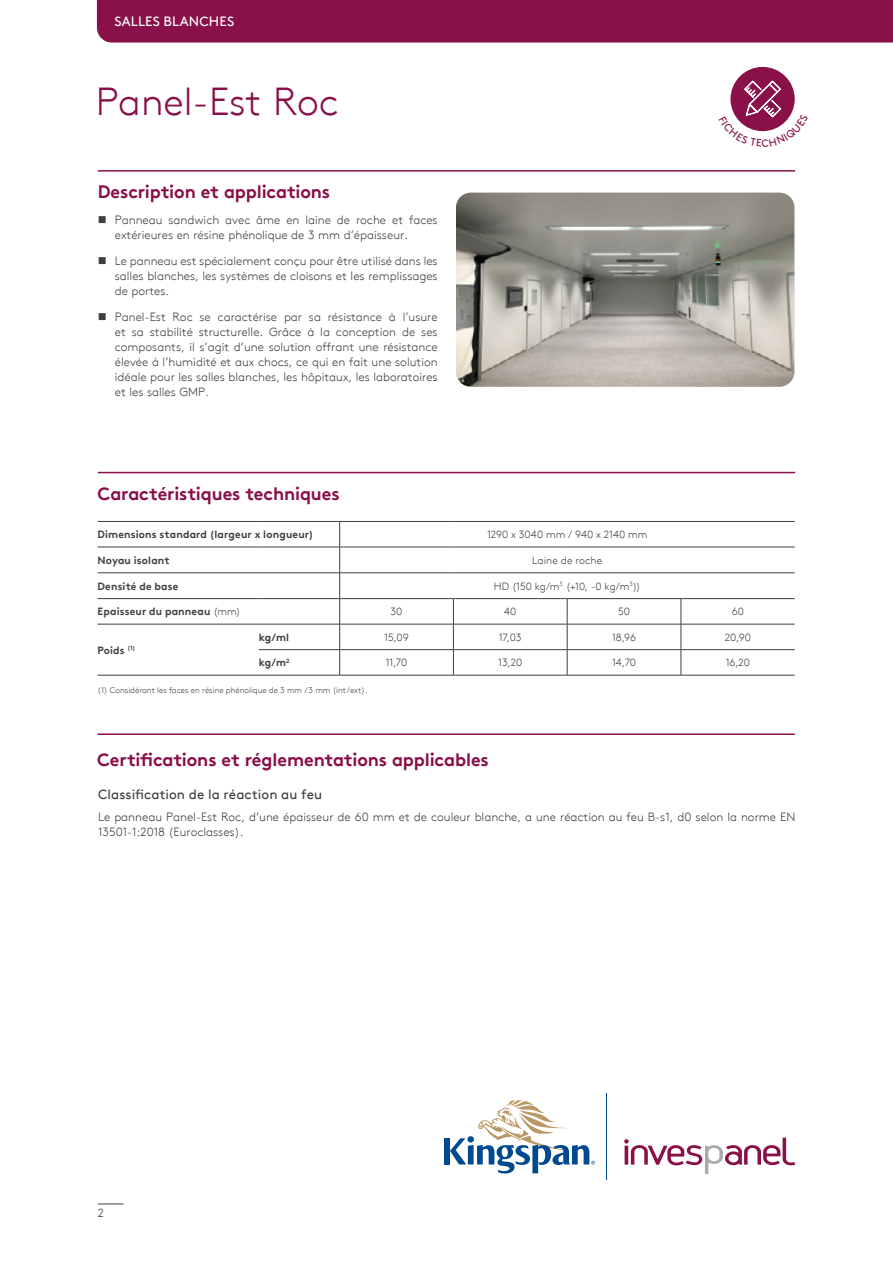
<style>
.page{position:relative;width:893px;height:1263px;background:#fff}
.page>*{position:absolute;margin:0;border:0;box-sizing:border-box;transform-origin:0 0}
.t1{font:300 39px "Kingspan Brown TT";color:#891048}
.t2{font:700 18px "Kingspan Brown TT";letter-spacing:-.005em;color:#891048}
.t3{font:13.5px "Kingspan Brown TT";letter-spacing:.005em;color:#404042}
.t4{font:13.5px "Kingspan Brown TT";letter-spacing:.01em;color:#fff}
.t5{font:300 12px/15px "Kingspan Brown TT";color:#404042}
.t6{font:300 10.5px "Kingspan Brown TT";letter-spacing:-.005em;color:#404042}
.t7{font:700 10.5px "Kingspan Brown TT";letter-spacing:.015em;color:#404042}
.t8{font:300 8.25px "Kingspan Brown TT";color:#404042}
.s1{font-weight:300}
</style>
<div class="page">
<div style="left:97px;top:0;width:796px;height:43px;background:#891048"></div>
<hr style="left:98px;top:170px;width:697px;height:2px;background:#891048">
<hr style="left:98px;top:472px;width:697px;height:1px;background:#891048">
<hr style="left:98px;top:733px;width:697px;height:2px;background:#891048">
<img style="left:456px;top:193px;width:338px;height:194px">
<div style="left:444px;top:1138px;width:6px;height:26px;background:#004990"></div>
<svg style="left:450px;top:1100px;width:145px;height:73px"></svg>
<hr style="left:606px;top:1093px;width:1px;height:87px;background:#004990">
<svg style="left:624px;top:1137px;width:171px;height:37px"></svg>
<div style="left:730px;top:67px;width:65px;height:64px;background:#891048;border-radius:50%"></div>
<hr style="left:98px;top:598px;width:161px;height:1px;background:#404042">
<hr style="left:259px;top:598px;width:81px;height:1px;background:#404042">
<hr style="left:340px;top:598px;width:113px;height:1px;background:#404042">
<hr style="left:453px;top:598px;width:114px;height:1px;background:#404042">
<hr style="left:567px;top:598px;width:114px;height:1px;background:#404042">
<hr style="left:98px;top:624px;width:161px;height:1px;background:#404042">
<hr style="left:259px;top:624px;width:81px;height:1px;background:#404042">
<hr style="left:340px;top:624px;width:113px;height:1px;background:#404042">
<hr style="left:453px;top:624px;width:114px;height:1px;background:#404042">
<hr style="left:567px;top:624px;width:114px;height:1px;background:#404042">
<hr style="left:259px;top:649px;width:81px;height:1px;background:#404042">
<hr style="left:340px;top:649px;width:113px;height:1px;background:#404042">
<hr style="left:453px;top:649px;width:114px;height:1px;background:#404042">
<svg style="left:453px;top:599px;width:1px;height:76px"></svg>
<hr style="left:567px;top:649px;width:114px;height:1px;background:#404042">
<svg style="left:567px;top:599px;width:1px;height:76px"></svg>
<hr style="left:98px;top:547px;width:161px;height:1px;background:#404042">
<hr style="left:259px;top:547px;width:81px;height:1px;background:#404042">
<hr style="left:98px;top:572px;width:161px;height:1px;background:#404042">
<hr style="left:259px;top:572px;width:81px;height:1px;background:#404042">
<hr style="left:340px;top:547px;width:113px;height:1px;background:#404042">
<hr style="left:453px;top:547px;width:114px;height:1px;background:#404042">
<hr style="left:567px;top:547px;width:114px;height:1px;background:#404042">
<hr style="left:681px;top:547px;width:114px;height:1px;background:#404042">
<hr style="left:340px;top:572px;width:113px;height:1px;background:#404042">
<hr style="left:453px;top:572px;width:114px;height:1px;background:#404042">
<hr style="left:567px;top:572px;width:114px;height:1px;background:#404042">
<hr style="left:681px;top:572px;width:114px;height:1px;background:#404042">
<svg style="left:339px;top:522px;width:1px;height:153px"></svg>
<hr style="left:681px;top:598px;width:114px;height:1px;background:#404042">
<hr style="left:681px;top:624px;width:114px;height:1px;background:#404042">
<hr style="left:681px;top:649px;width:114px;height:1px;background:#404042">
<svg style="left:681px;top:599px;width:1px;height:76px"></svg>
<hr style="left:98px;top:521px;width:161px;height:1px;background:#404042">
<hr style="left:259px;top:521px;width:81px;height:1px;background:#404042">
<hr style="left:340px;top:521px;width:113px;height:1px;background:#404042">
<hr style="left:453px;top:521px;width:114px;height:1px;background:#404042">
<hr style="left:567px;top:521px;width:114px;height:1px;background:#404042">
<hr style="left:681px;top:521px;width:114px;height:1px;background:#404042">
<hr style="left:98px;top:675px;width:161px;height:1px;background:#404042">
<hr style="left:259px;top:675px;width:81px;height:1px;background:#404042">
<hr style="left:340px;top:675px;width:113px;height:1px;background:#404042">
<hr style="left:453px;top:675px;width:114px;height:1px;background:#404042">
<hr style="left:567px;top:675px;width:114px;height:1px;background:#404042">
<hr style="left:681px;top:675px;width:114px;height:1px;background:#404042">
<svg style="left:98px;top:1204px;width:25px;height:1px"></svg>
<svg style="left:730px;top:81px;width:65px;height:51px"></svg>
<p class="t4" style="left:115px;top:11px;width:121px">SALLES BLANCHES</p>
<h1 class="t1" style="left:96px;top:73px;width:244px">Panel-Est Roc</h1>
<h2 class="t2" style="left:98px;top:178px;width:234px">Description et applications</h2>
<p class="t5" style="left:115px;top:212px;width:324px;text-indent:-17px">■ Panneau sandwich avec âme en laine de roche et faces extérieures en résine phénolique de 3 mm d’épaisseur.</p>
<p class="t5" style="left:115px;top:253px;width:324px;text-align:justify;text-indent:-17px">■ Le panneau est spécialement conçu pour être utilisé dans les salles blanches, les systèmes de cloisons et les remplissages de portes.</p>
<p class="t5" style="left:115px;top:308px;width:324px;text-align:justify;text-indent:-17px">■ Panel-Est Roc se caractérise par sa résistance à l’usure et sa stabilité structurelle. Grâce à la conception de ses composants, il s’agit d’une solution offrant une résistance élevée à l’humidité et aux chocs, ce qui en fait une solution idéale pour les salles blanches, les hôpitaux, les laboratoires et les salles GMP.</p>
<h2 class="t2" style="left:98px;top:479px;width:244px">Caractéristiques techniques</h2>
<p class="t7" style="left:98px;top:526px;width:218px">Dimensions standard (largeur x longueur)</p>
<p class="t6" style="left:487px;top:527px;width:162px">1290 x 3040 mm / 940 x 2140 mm</p>
<p class="t7" style="left:98px;top:552px;width:74px">Noyau isolant</p>
<p class="t6" style="left:532px;top:552px;width:72px">Laine de roche</p>
<p class="t7" style="left:98px;top:577px;width:82px">Densité de base</p>
<p class="t6" style="left:494px;top:578px;width:148px">HD (150 kg/m<sup>3</sup> (+10, -0 kg/m<sup>3</sup>))</p>
<p class="t7" style="left:98px;top:603px;width:145px">Epaisseur du panneau <span class="s1">(mm)</span></p>
<p class="t6" style="left:391px;top:604px;width:13px">30</p>
<p class="t6" style="left:504px;top:604px;width:14px">40</p>
<p class="t6" style="left:618px;top:604px;width:13px">50</p>
<p class="t6" style="left:732px;top:604px;width:14px">60</p>
<p class="t7" style="left:98px;top:641px;width:39px">Poids <sup>(1)</sup></p>
<p class="t7" style="left:259px;top:629px;width:32px">kg/ml</p>
<p class="t6" style="left:384px;top:629px;width:26px">15,09</p>
<p class="t6" style="left:499px;top:629px;width:24px">17,03</p>
<p class="t6" style="left:612px;top:629px;width:25px">18,96</p>
<p class="t6" style="left:725px;top:629px;width:27px">20,90</p>
<p class="t7" style="left:259px;top:654px;width:32px">kg/m<sup>2</sup></p>
<p class="t6" style="left:386px;top:655px;width:23px">11,70</p>
<p class="t6" style="left:498px;top:655px;width:25px">13,20</p>
<p class="t6" style="left:612px;top:655px;width:26px">14,70</p>
<p class="t6" style="left:726px;top:655px;width:26px">16,20</p>
<p class="t8" style="left:98px;top:684px;width:272px">(1) Considérant les faces en résine phénolique de 3 mm / 3 mm (int/ext).</p>
<h2 class="t2" style="left:97px;top:745px;width:393px">Certifications et réglementations applicables</h2>
<p class="t3" style="left:98px;top:784px;width:226px">Classification de la réaction au feu</p>
<p class="t5" style="left:98px;top:808px;width:699px">Le panneau Panel-Est Roc, d’une épaisseur de 60 mm et de couleur blanche, a une réaction au feu B-s1, d0 selon la norme EN<br>13501-1:2018 (Euroclasses).</p>
<p class="t5" style="left:98px;top:1204px;width:8px">2</p>
</div>
